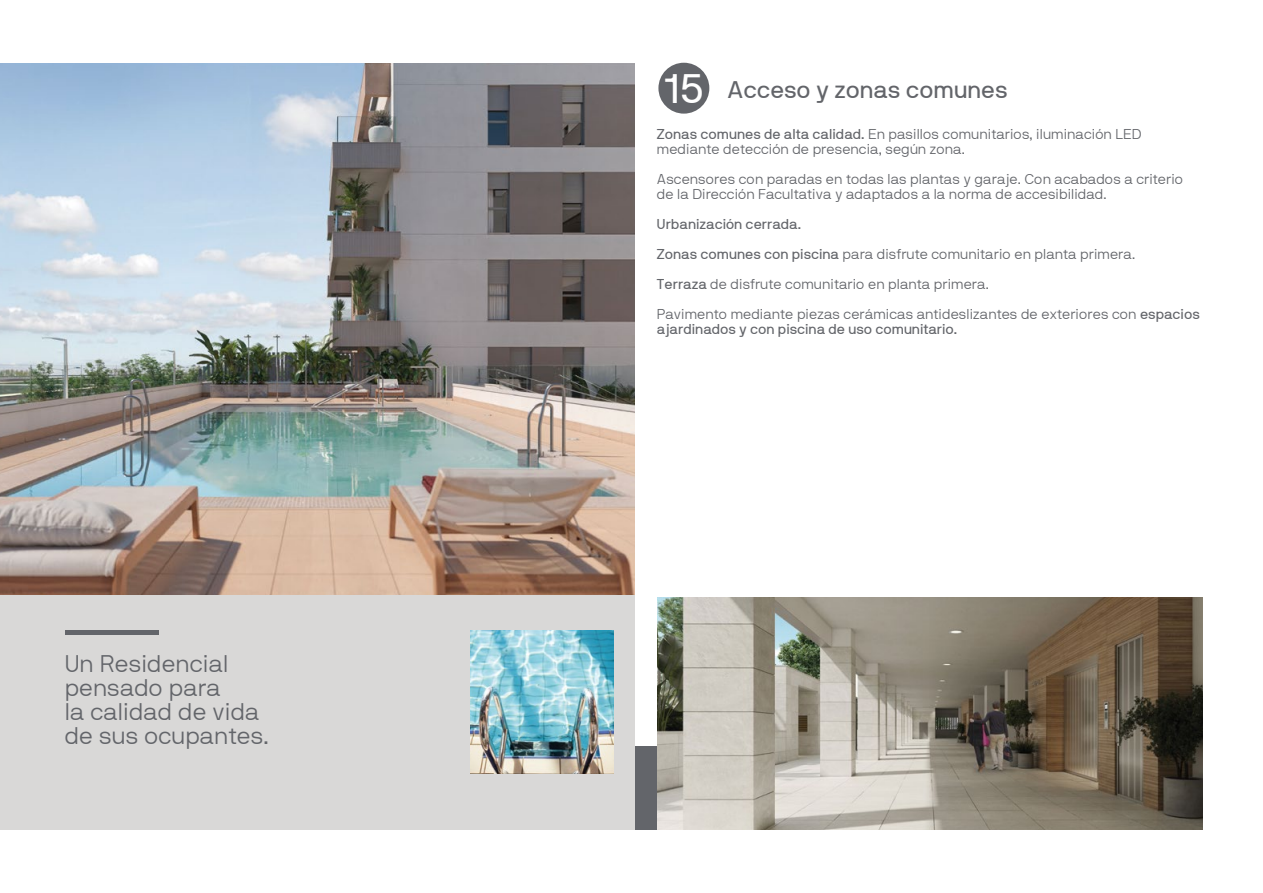
<style>
.page{position:relative;width:1263px;height:893px;background:#fff}
.page>*{position:absolute;margin:0;border:0;box-sizing:border-box;transform-origin:0 0}
.t1{font:24px/24px "NB International Light Webfont";color:#63656a}
.t2{font:24px "NB International Regular Webfont";color:#63656a}
.t3{font:14.25px/15px "NB International Light Webfont";color:#63656a}
.t4{font:14.25px "NB International Regular Webfont";color:#63656a}
.s1{font-size:41.1px;color:#fff}
.s2{font-family:"NB International Regular Webfont"}
</style>
<div class="page">
<div style="left:628px;top:747px;width:574px;height:83px;background:#63656a"></div>
<div style="left:0;top:63px;width:634px;height:766px;background:#d9d8d7"></div>
<div style="left:658px;top:63px;width:51px;height:51px;background:#63656a;border-radius:50%"></div>
<img style="left:0;top:63px;width:635px;height:532px">
<div style="left:66px;top:630px;width:93px;height:5px;background:#63656a"></div>
<img style="left:658px;top:597px;width:544px;height:233px">
<img style="left:471px;top:631px;width:143px;height:143px">
<h1 class="t1" style="left:65px;top:652px;width:205px">Un Residencial pensado para<br>la calidad de vida de sus ocupantes.</h1>
<h1 class="t2" style="left:665px;top:77px;width:344px"><span class="s1">15</span> Acceso y zonas comunes</h1>
<p class="t3" style="left:657px;top:127px;width:486px"><span class="s2">Zonas comunes de alta calidad.</span> En pasillos comunitarios, iluminación LED mediante detección de presencia, según zona.</p>
<p class="t3" style="left:657px;top:172px;width:528px">Ascensores con paradas en todas las plantas y garaje. Con acabados a criterio de la Dirección Facultativa y adaptados a la norma de accesibilidad.</p>
<p class="t4" style="left:657px;top:216px;width:146px">Urbanización cerrada.</p>
<p class="t3" style="left:657px;top:239px;width:544px;line-height:30px"><span class="s2">Zonas comunes con piscina</span> para disfrute comunitario en planta primera.<br><span class="s2">Terraza</span> de disfrute comunitario en planta primera.<br>Pavimento mediante piezas cerámicas antideslizantes de exteriores con <span class="s2">espacios</span></p>
<p class="t4" style="left:657px;top:321px;width:302px">ajardinados y con piscina de uso comunitario.</p>
</div>
